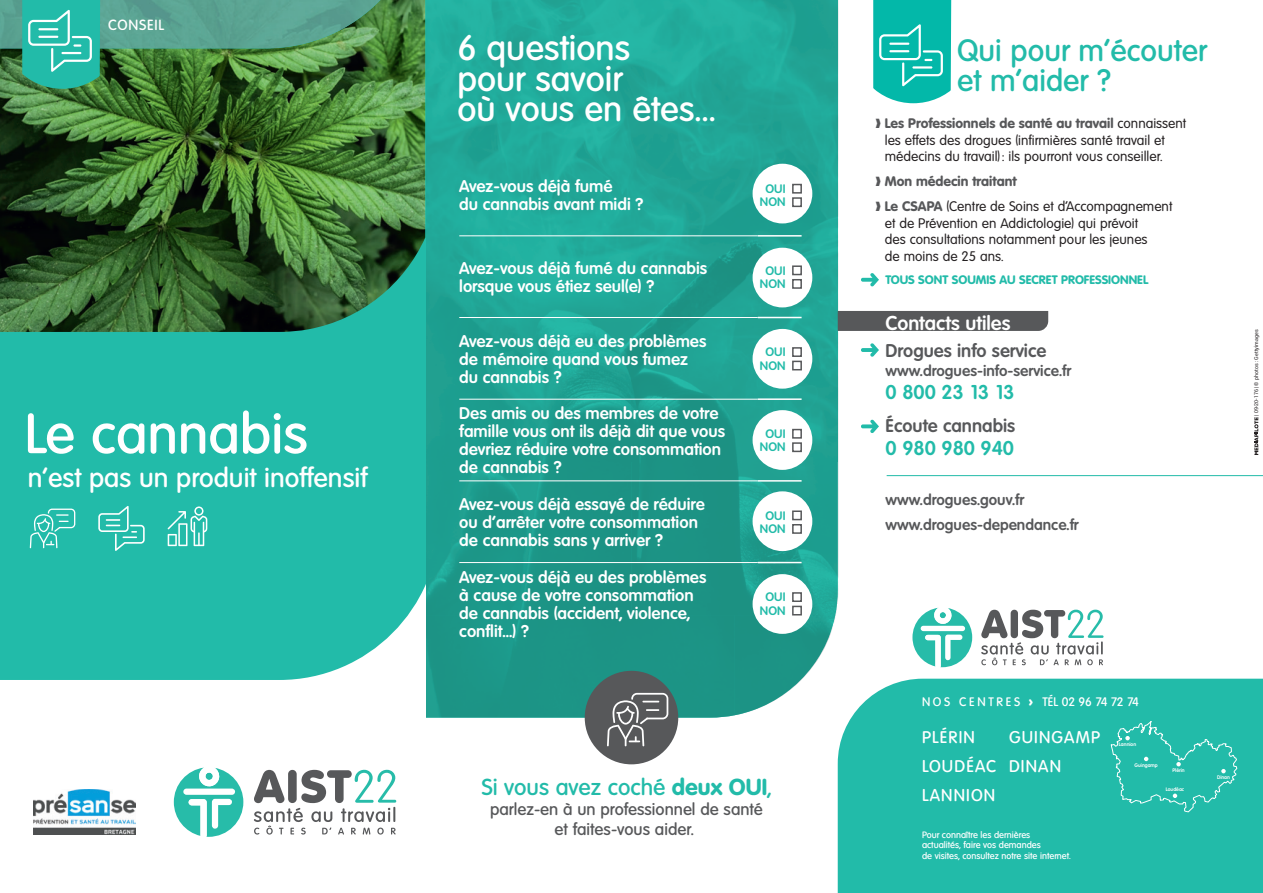
<style>
.page{position:relative;width:1263px;height:893px;background:#fff}
.page>*{position:absolute;margin:0;border:0;box-sizing:border-box;transform-origin:0 0}
.t1{font:500 54.9px "Volkswagen";color:#fff}
.t2{font:500 34.5px/30px "Volkswagen";color:#fff}
.t3{font:500 30px/30px "Volkswagen";color:#22bba9}
.t4{font:500 26.55px "Volkswagen";color:#fff}
.t5{font:500 22.5px "Volkswagen";color:#22bba9}
.t6{font:600 19.5px "Volkswagen";color:#22bba9}
.t7{font:600 19.5px "Volkswagen";color:#fff}
.t8{font:600 18px "Volkswagen";color:#57585a}
.t9{font:600 16.5px/18px "Volkswagen";color:#fff}
.t10{font:500 16.5px/19.8px "Volkswagen";color:#57585a;text-align:center}
.t11{font:500 16.5px/28.8px "Volkswagen Serial";letter-spacing:.07em;color:#fff}
.t12{font:600 15px/25px "Volkswagen";color:#57585a}
.t13{font:500 14.4px "Volkswagen";letter-spacing:.05em;color:#fff}
.t14{font:13.5px/16.5px "Volkswagen";color:#231f20}
.t15{font:600 12px/13.5px "Volkswagen";color:#22bba9;text-align:center}
.t16{font:700 12px "Volkswagen";color:#22bba9}
.t17{font:500 12px "Volkswagen Serial";letter-spacing:.225em;color:#fff}
.t18{font:500 9px/10.5px "Volkswagen Serial";color:#fff}
.t19{font:5.25px "Roboto";color:#231f20}
.t20{font:600 4.95px "Volkswagen";color:#fff}
.s1{color:#57585a}
.s2{font-weight:700;color:#57585a}
.s3{font-weight:700}
.s4{font-weight:800;font-size:13.5px}
</style>
<div class="page">
<img style="left:425px;top:0;width:413px;height:615px">
<div style="left:426px;top:615px;width:309px;height:103px;background:#1c9486"></div>
<img style="left:734px;top:615px;width:101px;height:100px">
<svg style="left:1254px;top:417px;width:4px;height:38px"></svg>
<svg style="left:174px;top:767px;width:69px;height:70px"></svg>
<svg style="left:254px;top:770px;width:142px;height:65px"></svg>
<div style="left:0;top:332px;width:425px;height:348px;background:#22bba9"></div>
<img style="left:0;top:0;width:425px;height:332px">
<img style="left:0;top:0;width:380px;height:48px">
<svg style="left:22px;top:0;width:78px;height:89px;background:#38bdaa"></svg>
<hr style="left:61px;top:52px;width:20px;height:2px;background:#fff">
<svg style="left:168px;top:506px;width:39px;height:40px;background:#5accbe"></svg>
<svg style="left:98px;top:506px;width:47px;height:45px;background:#46c6b7"></svg>
<svg style="left:30px;top:509px;width:45px;height:39px;background:#48c6b8"></svg>
<img style="left:33px;top:789px;width:102px;height:46px">
<div style="left:838px;top:311px;width:210px;height:20px;background:#57585a"></div>
<div style="left:585px;top:671px;width:93px;height:93px;background:#57585a;border-radius:50%"></div>
<svg style="left:607px;top:693px;width:61px;height:53px"></svg>
<div style="left:752px;top:164px;width:60px;height:59px;background:#fff;border-radius:50%"></div>
<div style="left:752px;top:248px;width:60px;height:59px;background:#fff;border-radius:50%"></div>
<div style="left:752px;top:329px;width:60px;height:60px;background:#fff;border-radius:50%"></div>
<div style="left:752px;top:410px;width:60px;height:60px;background:#fff;border-radius:50%"></div>
<div style="left:752px;top:491px;width:60px;height:60px;background:#fff;border-radius:50%"></div>
<div style="left:752px;top:574px;width:60px;height:60px;background:#fff;border-radius:50%"></div>
<hr style="left:459px;top:235px;width:299px;height:1px;background:#fff">
<hr style="left:459px;top:317px;width:299px;height:1px;background:#fff">
<hr style="left:459px;top:399px;width:299px;height:1px;background:#fff">
<hr style="left:459px;top:480px;width:299px;height:1px;background:#fff">
<hr style="left:459px;top:562px;width:299px;height:1px;background:#fff">
<hr style="left:758px;top:235px;width:43px;height:2px;background:#fff">
<hr style="left:758px;top:317px;width:43px;height:1px;background:#fff">
<hr style="left:758px;top:398px;width:43px;height:2px;background:#fff">
<hr style="left:758px;top:480px;width:43px;height:2px;background:#fff">
<hr style="left:758px;top:562px;width:43px;height:1px;background:#fff">
<svg style="left:873px;top:0;width:78px;height:103px;background:#22c0b3"></svg>
<hr style="left:912px;top:66px;width:20px;height:3px;background:#fff">
<svg style="left:861px;top:420px;width:18px;height:13px"></svg>
<svg style="left:861px;top:343px;width:18px;height:14px"></svg>
<svg style="left:861px;top:273px;width:18px;height:13px"></svg>
<hr style="left:887px;top:475px;width:376px;height:1px;background:#22bba9">
<div style="left:838px;top:679px;width:425px;height:214px;background:#22bba9"></div>
<svg style="left:912px;top:607px;width:60px;height:60px"></svg>
<svg style="left:981px;top:610px;width:122px;height:55px"></svg>
<svg style="left:1110px;top:718px;width:128px;height:96px;background:#2dbead"></svg>
<p class="t13" style="left:108px;top:17px;width:57px">CONSEIL</p>
<h1 class="t1" style="left:25px;top:403px;width:285px">Le cannabis</h1>
<h3 class="t4" style="left:28px;top:463px;width:341px">n’est pas un produit inoffensif</h3>
<h2 class="t2" style="left:457px;top:34px;width:260px">6 questions<br>pour savoir<br>où vous en êtes…</h2>
<h3 class="t3" style="left:957px;top:36px;width:251px">Qui pour m’écouter et m’aider ?</h3>
<p class="t14" style="left:885px;top:116px;width:303px;text-indent:-9px"><span class="s1">❱</span> <span class="s2">Les Professionnels de santé au travail</span> connaissent les effets des drogues (infirmières santé travail et médecins du travail) : ils pourront vous conseiller.</p>
<p class="t14" style="left:875px;top:169px;width:298px;line-height:25px"><span class="s1">❱</span> <span class="s2">Mon médecin traitant<br></span><span class="s1">❱</span> <span class="s2">Le CSAPA</span> (Centre de Soins et d’Accompagnement</p>
<p class="t14" style="left:885px;top:215px;width:264px">et de Prévention en Addictologie) qui prévoit des consultations notamment pour les jeunes de moins de 25 ans.</p>
<p class="t9" style="left:459px;top:178px;width:186px">Avez-vous déjà fumé<br>du cannabis avant midi ?</p>
<p class="t15" style="left:760px;top:182px;width:43px">OUI <span class="s1">■<br></span>NON <span class="s1">■</span></p>
<p class="t9" style="left:459px;top:259px;width:249px">Avez-vous déjà fumé du cannabis lorsque vous étiez seul(e) ?</p>
<p class="t15" style="left:760px;top:264px;width:43px">OUI <span class="s1">■<br></span>NON <span class="s1">■</span></p>
<p class="t9" style="left:459px;top:332px;width:249px">Avez-vous déjà eu des problèmes de mémoire quand vous fumez du cannabis ?</p>
<p class="t16" style="left:885px;top:273px;width:264px">TOUS SONT SOUMIS AU SECRET PROFESSIONNEL</p>
<p class="t7" style="left:885px;top:312px;width:127px">Contacts utiles</p>
<p class="t8" style="left:885px;top:340px;width:162px">Drogues info service</p>
<p class="t12" style="left:885px;top:359px;width:187px">www.drogues-info-service.fr</p>
<p class="t6" style="left:885px;top:381px;width:130px">0 800 23 13 13</p>
<p class="t8" style="left:885px;top:416px;width:131px">Écoute cannabis</p>
<p class="t6" style="left:885px;top:437px;width:130px">0 980 980 940</p>
<p class="t12" style="left:885px;top:487px;width:195px">www.drogues.gouv.fr www.drogues-dependance.fr</p>
<p class="t15" style="left:760px;top:345px;width:43px">OUI <span class="s1">■<br></span>NON <span class="s1">■</span></p>
<p class="t9" style="left:459px;top:405px;width:267px">Des amis ou des membres de votre famille vous ont ils déjà dit que vous devriez réduire votre consommation de cannabis ?</p>
<p class="t15" style="left:760px;top:427px;width:43px">OUI <span class="s1">■<br></span>NON <span class="s1">■</span></p>
<p class="t9" style="left:459px;top:495px;width:247px">Avez-vous déjà essayé de réduire ou d’arrêter votre consommation de cannabis sans y arriver ?</p>
<p class="t15" style="left:760px;top:509px;width:43px">OUI <span class="s1">■<br></span>NON <span class="s1">■</span></p>
<p class="t9" style="left:459px;top:568px;width:249px">Avez-vous déjà eu des problèmes à cause de votre consommation de cannabis (accident, violence, conflit...) ?</p>
<p class="t15" style="left:760px;top:590px;width:43px">OUI <span class="s1">■<br></span>NON <span class="s1">■</span></p>
<h3 class="t5" style="left:481px;top:775px;width:292px">Si vous avez coché <span class="s3">deux OUI</span>,</h3>
<p class="t10" style="left:490px;top:800px;width:274px">parlez-en à un professionnel de santé et faites-vous aider.</p>
<p class="t17" style="left:922px;top:695px;width:218px">NOS CENTRES <span class="s4">&gt;</span> TÉL 02 96 74 72 74</p>
<p class="t11" style="left:922px;top:723px;width:76px">PLÉRIN<br>LOUDÉAC<br>LANNION</p>
<p class="t11" style="left:1009px;top:723px;width:93px">GUINGAMP<br>DINAN</p>
<p class="t20" style="left:1119px;top:742px;width:19px">Lannion</p>
<p class="t20" style="left:1134px;top:762px;width:25px">Guingamp</p>
<p class="t20" style="left:1172px;top:768px;width:14px">Plérin</p>
<p class="t20" style="left:1166px;top:786px;width:20px">Loudéac</p>
<p class="t18" style="left:922px;top:829px;width:150px">Pour connaître les dernières actualités, faire vos demandes<br>de visites, consultez notre site internet.</p>
<p class="t20" style="left:1217px;top:775px;width:14px">Dinan</p>
<p class="t19" style="left:1252px;top:416px;width:88px;rotate:-90deg">| 09-20-176 | © photos : Gettyimages</p>
</div>
